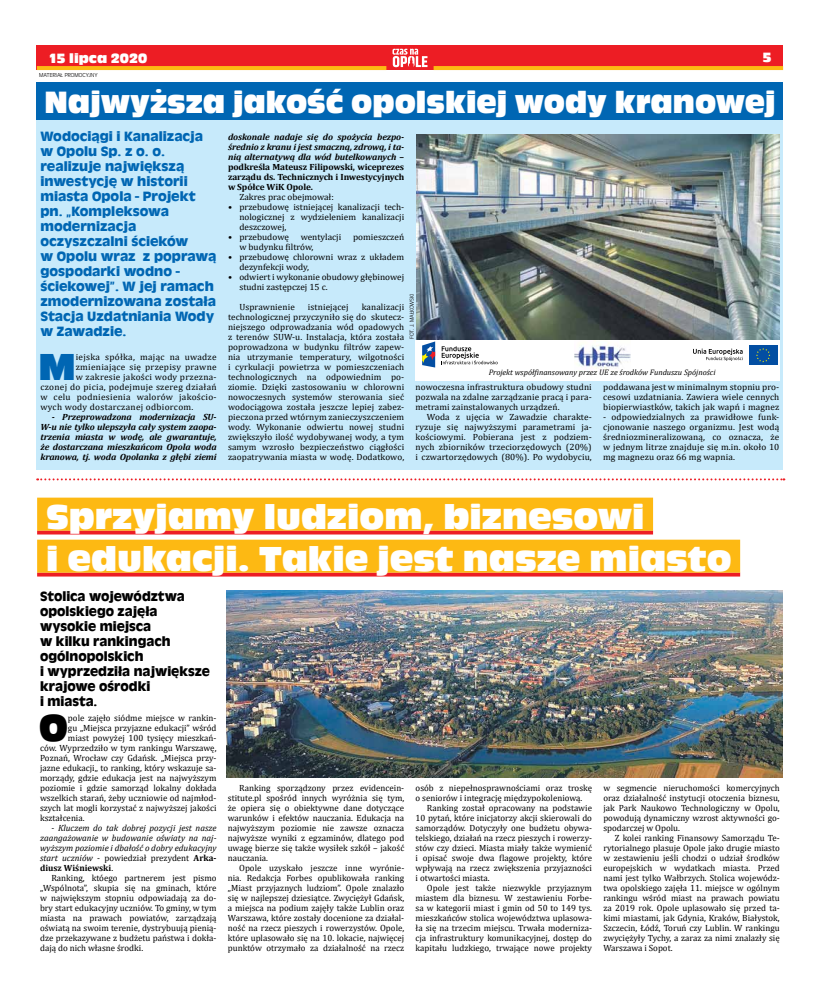
<style>
.page{position:relative;width:820px;height:993px;background:#fff}
.page>*{position:absolute;margin:0;border:0;box-sizing:border-box;transform-origin:0 0}
.t1{font:39px "Antique Oli TOT Com";color:#0066b3}
.t2{font:39px "Antique Oli TOT Com";color:#000}
.t3{font:36px/42px "Antique Oli TOT Com";color:#fff}
.t4{font:32px "Antique Oli TOT Com";color:#fff;scale:.96 1}
.t5{font:700 14px/15px "Antique Oli TOT";color:#0066b3}
.t6{font:700 14px/15px "Antique Oli TOT";color:#000}
.t7{font:14px "Antique Oli TOT Com";color:#fff}
.t8{font:9px/10px "Cambria";color:#000;text-align:justify}
.t9{font:italic 700 9px/10px "Cambria";letter-spacing:-.01em;color:#000;text-align:justify}
.t10{font:9px "Cambria";letter-spacing:.03em;color:#000}
.t11{font:italic 9px/10px "Cambria";color:#000;text-align:justify}
.t12{font:italic 8px "Cambria";color:#000}
.t13{font:300 6px "Antique Oli TOT";color:#000}
.s1{font-style:normal}
.s2{font-weight:700;font-style:normal}
</style>
<div class="page">
<svg style="left:37px;top:478px;width:747px;height:2px"></svg>
<div style="left:37px;top:120px;width:745px;height:350px;background:#c7eafb"></div>
<img style="left:416px;top:134px;width:363px;height:206px">
<div style="left:37px;top:82px;width:745px;height:38px;background:#0066b3"></div>
<div style="left:415px;top:340px;width:364px;height:40px;background:#fff"></div>
<svg style="left:422px;top:341px;width:13px;height:26px"></svg>
<svg style="left:441px;top:346px;width:56px;height:18px"></svg>
<div style="left:748px;top:345px;width:29px;height:19px;background:#034ea2"></div>
<svg style="left:756px;top:348px;width:14px;height:14px"></svg>
<svg style="left:693px;top:348px;width:49px;height:13px"></svg>
<img style="left:574px;top:340px;width:56px;height:30px">
<img style="left:226px;top:590px;width:556px;height:187px">
<svg style="left:37px;top:530px;width:615px;height:4px;background:#f0402a"></svg>
<div style="left:37px;top:497px;width:615px;height:33px;background:#fdb913"></div>
<svg style="left:37px;top:572px;width:702px;height:4px;background:#f0412a"></svg>
<div style="left:37px;top:539px;width:702px;height:33px;background:#fdb913"></div>
<div style="left:37px;top:45px;width:745px;height:25px;background:#ed1d24"></div>
<svg style="left:392px;top:49px;width:35px;height:18px"></svg>
<hr style="left:37px;top:66px;width:349px;height:4px;background:#fdb913">
<hr style="left:433px;top:66px;width:349px;height:4px;background:#fdb913">
<h3 class="t7" style="left:48px;top:50px;width:101px">15 lipca 2020</h3>
<h3 class="t7" style="left:762px;top:49px;width:11px">5</h3>
<p class="t13" style="left:39px;top:72px;width:60px">MATERIAŁ PROMOCYJNY</p>
<h3 class="t4" style="left:44px;top:85px;width:762px">Najwyższa jakość opolskiej wody kranowej</h3>
<p class="t5" style="left:40px;top:128px;width:177px">Wodociągi i Kanalizacja w Opolu Sp. z o. o. realizuje największą inwestycję w historii miasta Opola - Projekt pn. „Kompleksowa modernizacja oczyszczalni ścieków<br>w Opolu wraz z poprawą gospodarki wodno - ściekowej”. W jej ramach zmodernizowana została<br>Stacja Uzdatniania Wody w Zawadzie.</p>
<h1 class="t1" style="left:38px;top:345px;width:39px">M</h1>
<p class="t10" style="left:76px;top:352px;width:142px">iejska spółka, mając na uwadze</p>
<p class="t10" style="left:76px;top:362px;width:142px">zmieniające się przepisy prawne</p>
<p class="t10" style="left:76px;top:372px;width:142px">w zakresie jakości wody przezna-</p>
<p class="t10" style="left:40px;top:382px;width:178px">czonej do picia, podejmuje szereg działań</p>
<p class="t10" style="left:40px;top:392px;width:178px">w celu podniesienia walorów jakościo-</p>
<p class="t10" style="left:40px;top:402px;width:154px">wych wody dostarczanej odbiorcom.</p>
<p class="t9" style="left:40px;top:412px;width:178px;text-indent:11px">- Przeprowadzona modernizacja SU-W-u nie tylko ulepszyła cały system zaopa&shy;trzenia miasta w wodę, ale gwarantuje, że dostarczana mieszkańcom Opola woda kranowa, tj. woda Opolanka z głębi ziemi</p>
<p class="t9" style="left:228px;top:132px;width:178px">doskonale nadaje się do spożycia bezpo&shy;średnio z kranu i jest smaczną, zdrową, i ta&shy;nią alternatywą dla wód butelkowanych <span class="s1">– podkreśla Mateusz Filipowski, wiceprezes zarządu ds. Technicznych i Inwestycyjnych w Spółce WiK Opole.</span></p>
<p class="t8" style="left:239px;top:192px;width:96px">Zakres prac obejmował:</p>
<p class="t8" style="left:239px;top:202px;width:166px;text-indent:-11px">• przebudowę istniejącej kanalizacji tech&shy;nologicznej z wydzieleniem kanalizacji deszczowej,</p>
<p class="t8" style="left:228px;top:232px;width:62px">• przebudowę</p>
<p class="t8" style="left:300px;top:232px;width:42px">wentylacji</p>
<p class="t8" style="left:353px;top:232px;width:53px">pomieszczeń</p>
<p class="t8" style="left:239px;top:242px;width:76px">w budynku filtrów,</p>
<p class="t8" style="left:239px;top:252px;width:166px;text-indent:-11px">• przebudowę chlorowni wraz z układem dezynfekcji wody,</p>
<p class="t8" style="left:239px;top:272px;width:166px;text-indent:-11px">• odwiert i wykonanie obudowy głębinowej studni zastępczej 15 c.</p>
<p class="t8" style="left:239px;top:302px;width:57px">Usprawnienie</p>
<p class="t8" style="left:308px;top:302px;width:42px">istniejącej</p>
<p class="t13" style="left:408px;top:339px;width:47px;rotate:-90deg">FOT. J. MAŁKOWSKI</p>
<p class="t8" style="left:228px;top:302px;width:178px;text-indent:134px">kanalizacji technologicznej przyczyniło się do skutecz&shy;niejszego odprowadzania wód opadowych z terenów SUW-u. Instalacja, która została poprowadzona w budynku filtrów zapew&shy;nia utrzymanie temperatury, wilgotności i cyrkulacji powietrza w pomieszczeniach technologicznych na odpowiednim po&shy;ziomie. Dzięki zastosowaniu w chlorowni nowoczesnych systemów sterowania sieć wodociągowa została jeszcze lepiej zabez&shy;pieczona przed wtórnym zanieczyszczeniem wody. Wykonanie odwiertu nowej studni zwiększyło ilość wydobywanej wody, a tym samym wzrosło bezpieczeństwo ciągłości zaopatrywania miasta w wodę. Dodatkowo,</p>
<p class="t12" style="left:488px;top:366px;width:228px">Projekt współfinansowany przez UE ze środków Funduszu Spójności</p>
<p class="t8" style="left:415px;top:382px;width:178px">nowoczesna infrastruktura obudowy studni pozwala na zdalne zarządzanie pracą i para&shy;metrami zainstalowanych urządzeń.</p>
<p class="t8" style="left:415px;top:412px;width:178px;text-indent:11px">Woda z ujęcia w Zawadzie charakte&shy;ryzuje się najwyższymi parametrami ja&shy;kościowymi. Pobierana jest z podziem&shy;nych zbiorników trzeciorzędowych (20%) i czwartorzędowych (80%). Po wydobyciu,</p>
<p class="t8" style="left:603px;top:382px;width:178px">poddawana jest w minimalnym stopniu pro&shy;cesowi uzdatniania. Zawiera wiele cennych biopierwiastków, takich jak wapń i magnez</p>
<p class="t8" style="left:603px;top:412px;width:178px">- odpowiedzialnych za prawidłowe funk&shy;cjonowanie naszego organizmu. Jest wodą średniozmineralizowaną, co oznacza, że w jednym litrze znajduje się m.in. około 10 mg magnezu oraz 66 mg wapnia.</p>
<h2 class="t3" style="left:46px;top:496px;width:686px">Sprzyjamy ludziom, biznesowi<br>i edukacji. Takie jest nasze miasto</h2>
<h3 class="t6" style="left:40px;top:588px;width:171px">Stolica województwa opolskiego zajęła wysokie miejsca<br>w kilku rankingach ogólnopolskich<br>i wyprzedziła największe krajowe ośrodki<br>i miasta.</h3>
<h1 class="t2" style="left:39px;top:705px;width:30px">O</h1>
<p class="t8" style="left:68px;top:712px;width:150px">pole zajęło siódme miejsce w rankin-</p>
<p class="t8" style="left:68px;top:722px;width:150px">gu „Miejsca przyjazne edukacji” wśród</p>
<p class="t8" style="left:68px;top:732px;width:150px">miast powyżej 100 tysięcy mieszkań-</p>
<p class="t8" style="left:40px;top:742px;width:178px">ców. Wyprzedziło w tym rankingu Warszawę,</p>
<p class="t8" style="left:40px;top:752px;width:178px">Poznań, Wrocław czy Gdańsk. „Miejsca przy-</p>
<p class="t8" style="left:40px;top:762px;width:178px">jazne edukacji„ to ranking, który wskazuje sa-</p>
<p class="t8" style="left:40px;top:772px;width:178px">morządy, gdzie edukacja jest na najwyższym</p>
<p class="t8" style="left:40px;top:782px;width:178px">poziomie i gdzie samorząd lokalny dokłada</p>
<p class="t8" style="left:40px;top:792px;width:178px">wszelkich starań, żeby uczniowie od najmłod-</p>
<p class="t8" style="left:40px;top:802px;width:178px">szych lat mogli korzystać z najwyższej jakości</p>
<p class="t8" style="left:40px;top:812px;width:46px">kształcenia.</p>
<p class="t11" style="left:40px;top:822px;width:178px;text-indent:11px">- Kluczem do tak dobrej pozycji jest nasze zaangażowanie w budowanie oświaty na naj&shy;wyższym poziomie i dbałość o dobry edukacyjny start uczniów <span class="s1">- powiedział prezydent</span> <span class="s2">Arka&shy;diusz Wiśniewski</span><span class="s1">.</span></p>
<p class="t8" style="left:40px;top:872px;width:178px;text-indent:11px">Ranking, któego partnerem jest pismo „Wspólnota”, skupia się na gminach, które w największym stopniu odpowiadają za do&shy;bry start edukacyjny uczniów. To gminy, w tym miasta na prawach powiatów, zarządzają oświatą na swoim terenie, dystrybuują pienią&shy;dze przekazywane z budżetu państwa i dokła&shy;dają do nich własne środki.</p>
<p class="t8" style="left:228px;top:782px;width:178px;text-indent:11px">Ranking sporządzony przez evidencein&shy;stitute.pl spośród innych wyróżnia się tym, że opiera się o obiektywne dane dotyczące warunków i efektów nauczania. Edukacja na najwyższym poziomie nie zawsze oznacza najwyższe wyniki z egzaminów, dlatego pod uwagę bierze się także wysiłek szkół – jakość nauczania.</p>
<p class="t8" style="left:228px;top:862px;width:178px;text-indent:11px">Opole uzyskało jeszcze inne wyrónie&shy;nia. Redakcja Forbes opublikowała ranking „Miast przyjaznych ludziom”. Opole znalazło się w najlepszej dziesiątce. Zwyciężył Gdańsk, a miejsca na podium zajęły także Lublin oraz Warszawa, które zostały docenione za działal&shy;ność na rzecz pieszych i rowerzystów. Opole, które uplasowało się na 10. lokacie, najwięcej punktów otrzymało za działalność na rzecz</p>
<p class="t8" style="left:415px;top:782px;width:178px">osób z niepełnosprawnościami oraz troskę o seniorów i integrację międzypokoleniową.</p>
<p class="t8" style="left:415px;top:802px;width:178px;text-indent:11px">Ranking został opracowany na podstawie 10 pytań, które inicjatorzy akcji skierowali do samorządów. Dotyczyły one budżetu obywa&shy;telskiego, działań na rzecz pieszych i rowerzy&shy;stów czy dzieci. Miasta miały także wymienić i opisać swoje dwa flagowe projekty, które wpływają na rzecz zwiększenia przyjazności i otwartości miasta.</p>
<p class="t8" style="left:415px;top:882px;width:178px;text-indent:11px">Opole jest także niezwykle przyjaznym miastem dla biznesu. W zestawieniu Forbe&shy;sa w kategorii miast i gmin od 50 to 149 tys. mieszkańców stolica województwa uplasowa&shy;ła się na trzecim miejscu. Trwała moderniza&shy;cja infrastruktury komunikacyjnej, dostęp do kapitału ludzkiego, trwające nowe projekty</p>
<p class="t8" style="left:603px;top:782px;width:178px">w segmencie nieruchomości komercyjnych oraz działalność instytucji otoczenia biznesu, jak Park Naukowo Technologiczny w Opolu, powodują dynamiczny wzrost aktywności go&shy;spodarczej w Opolu.</p>
<p class="t8" style="left:603px;top:832px;width:178px;text-indent:11px">Z kolei ranking Finansowy Samorządu Te&shy;rytorialnego plasuje Opole jako drugie miasto w zestawieniu jeśli chodzi o udział środków europejskich w wydatkach miasta. Przed nami jest tylko Wałbrzych. Stolica wojewódz&shy;twa opolskiego zajęła 11. miejsce w ogólnym rankingu wśród miast na prawach powiatu za 2019 rok. Opole uplasowało się przed ta&shy;kimi miastami, jak Gdynia, Kraków, Białystok, Szczecin, Łódź, Toruń czy Lublin. W rankingu zwyciężyły Tychy, a zaraz za nimi znalazły się Warszawa i Sopot.</p>
</div>
